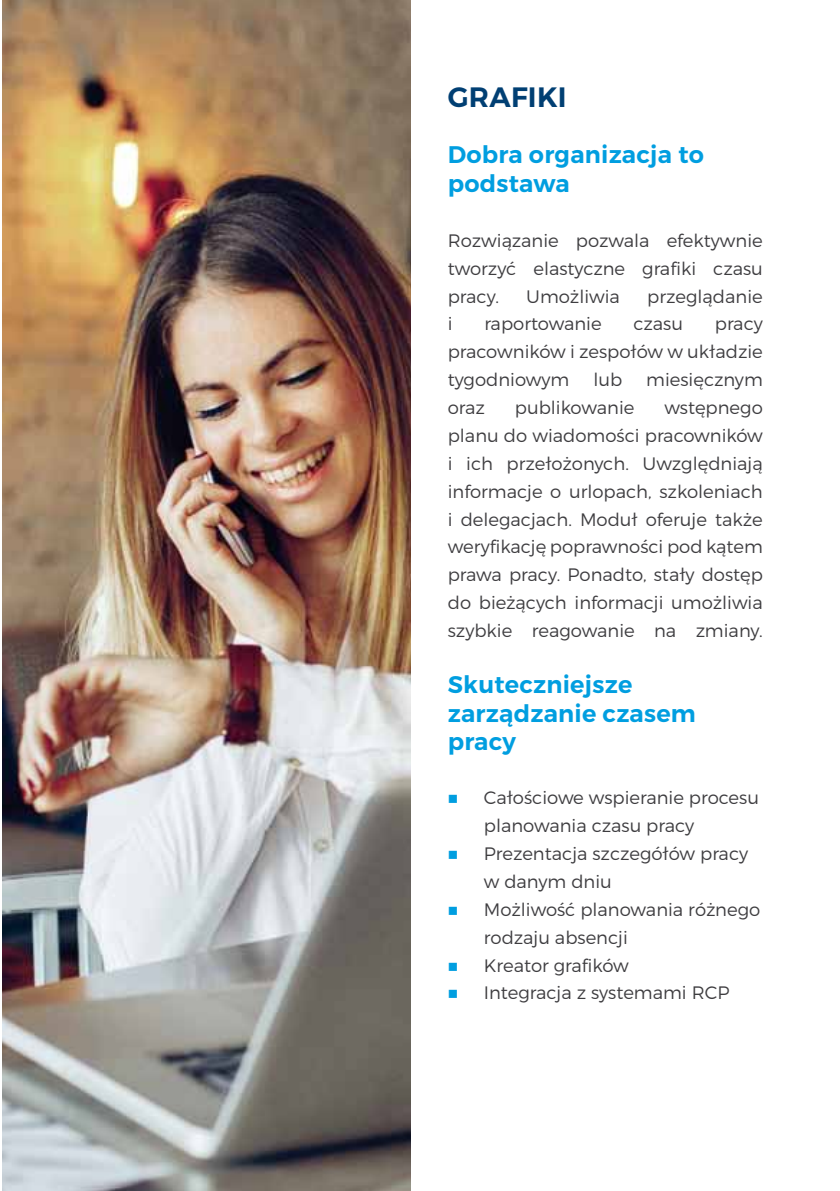
<style>
.page{position:relative;width:840px;height:1191px;background:#fff}
.page>*{position:absolute;margin:0;border:0;box-sizing:border-box;transform-origin:0 0}
.t1{font:600 28px "Montserrat";letter-spacing:.01em;color:#003f73}
.t2{font:600 24px/28.8px "Montserrat";letter-spacing:.01em;color:#009ee0}
.t3{font:300 18px/27.8px "Montserrat";color:#3e3d40;text-align:justify}
.s1{color:#009ee0}
</style>
<div class="page">
<img style="left:2px;top:0;width:408px;height:1191px">
<h1 class="t1" style="left:447px;top:80px;width:120px">GRAFIKI</h1>
<h2 class="t2" style="left:447px;top:140px;width:257px">Dobra organizacja to podstawa</h2>
<p class="t3" style="left:447px;top:226px;width:316px">Rozwiązanie pozwala efektywnie tworzyć elastyczne grafiki czasu pracy.</p>
<p class="t3" style="left:526px;top:282px;width:95px">Umożliwia</p>
<p class="t3" style="left:646px;top:282px;width:117px">przeglądanie</p>
<p class="t3" style="left:447px;top:310px;width:6px">i</p>
<p class="t3" style="left:484px;top:310px;width:119px">raportowanie</p>
<p class="t3" style="left:633px;top:310px;width:51px">czasu</p>
<p class="t3" style="left:447px;top:310px;width:316px;text-indent:267px">pracy pracowników i zespołów w układzie tygodniowym</p>
<p class="t3" style="left:593px;top:365px;width:30px">lub</p>
<p class="t3" style="left:646px;top:365px;width:118px">miesięcznym</p>
<p class="t3" style="left:447px;top:393px;width:38px">oraz</p>
<p class="t3" style="left:514px;top:393px;width:121px">publikowanie</p>
<p class="t3" style="left:447px;top:393px;width:316px;text-indent:216px">wstępnego planu do wiadomości pracowników i ich przełożonych. Uwzględniają informacje o urlopach, szkoleniach i delegacjach. Moduł oferuje także weryfikację poprawności pod kątem prawa pracy. Ponadto, stały dostęp do bieżących informacji umożliwia szybkie reagowanie na zmiany.</p>
<h2 class="t2" style="left:447px;top:670px;width:249px">Skuteczniejsze zarządzanie czasem pracy</h2>
<p class="t3" style="left:483px;top:783px;width:276px;text-indent:-36px"><span class="s1">■</span> Całościowe wspieranie procesu planowania czasu pracy</p>
<p class="t3" style="left:483px;top:839px;width:266px;text-indent:-36px"><span class="s1">■</span> Prezentacja szczegółów pracy w danym dniu</p>
<p class="t3" style="left:483px;top:895px;width:278px;text-indent:-36px"><span class="s1">■</span> Możliwość planowania różnego rodzaju absencji</p>
<p class="t3" style="left:447px;top:951px;width:182px"><span class="s1">■</span> Kreator grafików</p>
<p class="t3" style="left:447px;top:978px;width:283px"><span class="s1">■</span> Integracja z systemami RCP</p>
</div>
